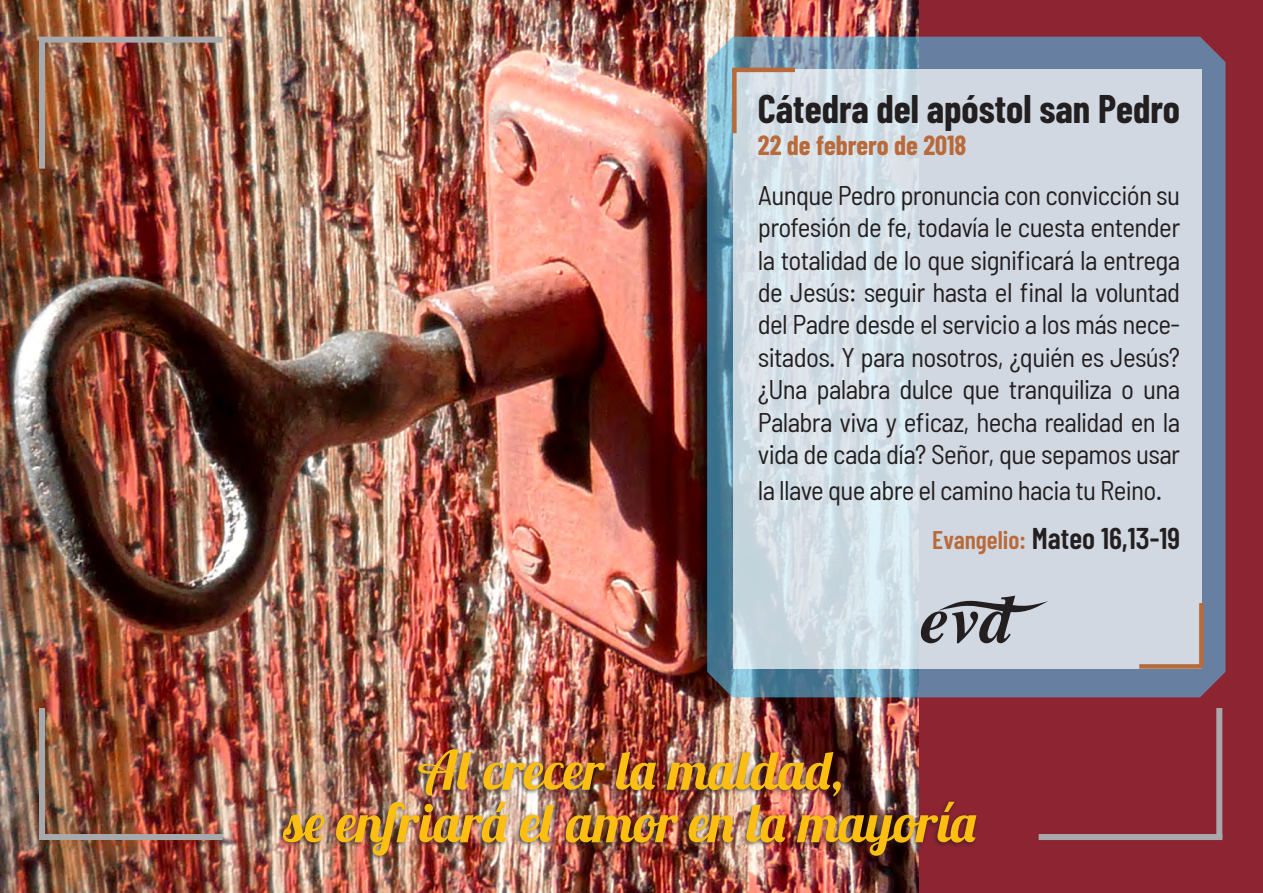
<style>
.page{position:relative;width:1263px;height:893px;background:#8d2431}
.page>*{position:absolute;margin:0;border:0;box-sizing:border-box;transform-origin:0 0}
.t1{font:54px/52.5px "Lobster 1.3";color:#fdbe12;text-align:center}
.t2{font:700 39px "Barlow Condensed";color:#231f20}
.t3{font:600 30px "Barlow Condensed";color:#231f20}
.t4{font:semi-condensed 27px/32.4px "Barlow";letter-spacing:-.025em;color:#231f20;text-align:justify}
.t5{font:700 27px "Barlow Condensed";color:#b86a3b}
.s1{font-size:25.5px;color:#b86a3b}
</style>
<div class="page">
<img style="left:0;top:0;width:918px;height:893px">
<svg style="left:707px;top:37px;width:518px;height:660px;background:#6384a1"></svg>
<div style="left:277px;top:747px;width:702px;height:115px;background:#231f20;opacity:.75"></div>
<div style="left:39px;top:38px;width:6px;height:131px;background:#a8a9ad"></div>
<div style="left:39px;top:37px;width:184px;height:6px;background:#a8a9ad"></div>
<div style="left:1216px;top:708px;width:6px;height:130px;background:#a8a9ad"></div>
<div style="left:1039px;top:834px;width:183px;height:6px;background:#a8a9ad"></div>
<div style="left:39px;top:708px;width:6px;height:130px;background:#a8a9ad"></div>
<div style="left:39px;top:834px;width:184px;height:6px;background:#a8a9ad"></div>
<svg style="left:734px;top:69px;width:468px;height:600px;background:#d1dae3"></svg>
<div style="left:732px;top:70px;width:5px;height:63px;background:#b86a3b"></div>
<hr style="left:732px;top:68px;width:63px;height:4px;background:#b86a3b">
<svg style="left:1199px;top:603px;width:4px;height:63px"></svg>
<div style="left:1139px;top:664px;width:63px;height:5px;background:#b86a3b"></div>
<svg style="left:921px;top:596px;width:127px;height:47px;background:#9a9ea5"></svg>
<p class="t2" style="left:758px;top:85px;width:424px">Cátedra del apóstol san Pedro</p>
<p class="t5" style="left:758px;top:129px;width:210px">22 de febrero de 2018</p>
<p class="t4" style="left:758px;top:178px;width:424px">Aunque Pedro pronuncia con convicción su profesión de fe, todavía le cuesta entender la totalidad de lo que significará la entrega de Jesús: seguir hasta el final la voluntad del Padre desde el servicio a los más nece&shy;sitados. Y para nosotros, ¿quién es Jesús? ¿Una palabra dulce que tranquiliza o una Palabra viva y eficaz, hecha realidad en la vida de cada día? Señor, que sepamos usar</p>
<p class="t4" style="left:758px;top:473px;width:406px">la llave que abre el camino hacia tu Reino.</p>
<p class="t3" style="left:932px;top:519px;width:249px"><span class="s1">Evangelio:</span> Mateo 16,13-19</p>
<p class="t1" style="left:283px;top:743px;width:695px">Al crecer la maldad,<br>se enfriará el amor en la mayoría</p>
</div>
